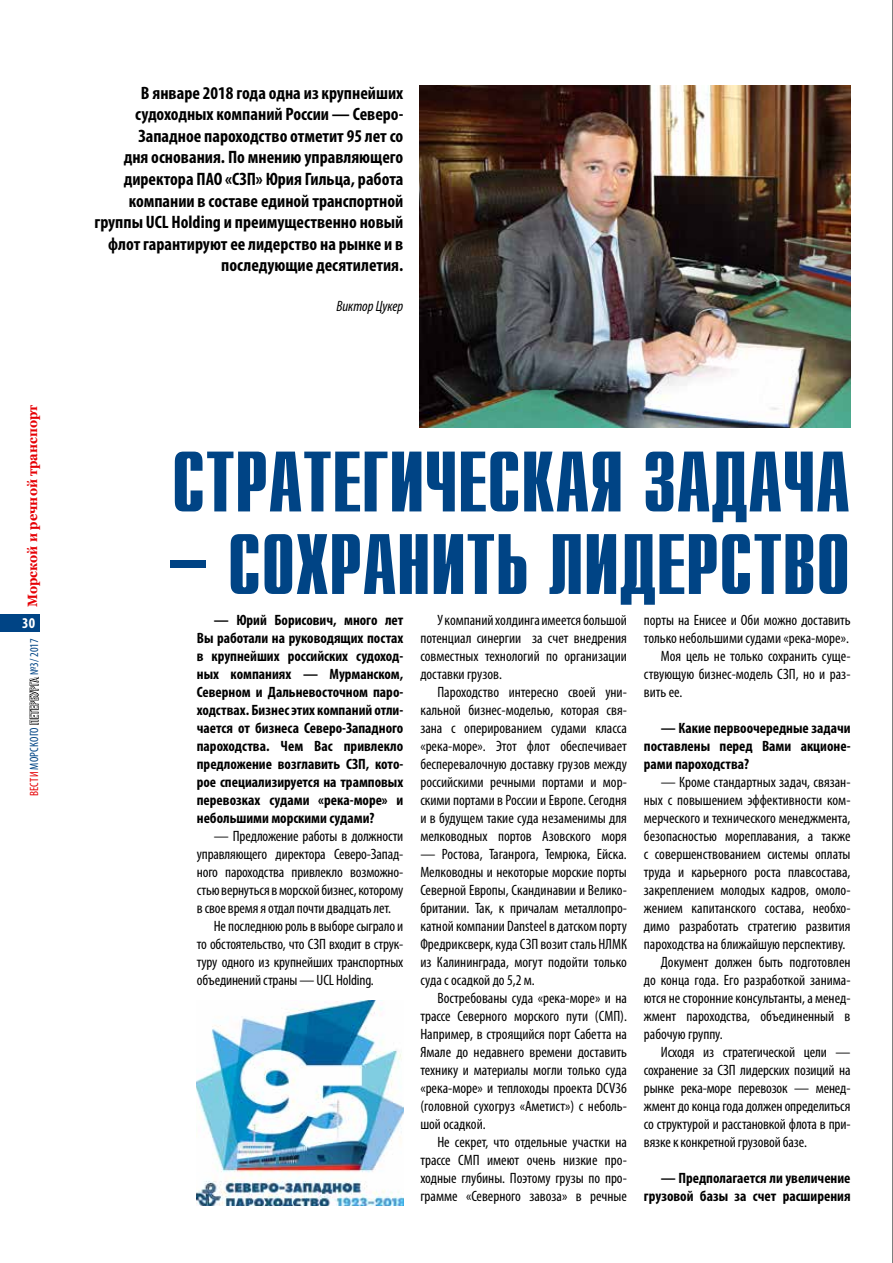
<style>
.page{position:relative;width:893px;height:1263px;background:#fff}
.page>*{position:absolute;margin:0;border:0;box-sizing:border-box;transform-origin:0 0}
.t1{font:700 85.5px "Compact C";letter-spacing:-.01em;color:#004485}
.t2{font:700 condensed 18px/21.6px "Myriad Pro";color:#000;text-align:right}
.t3{font:condensed 15px/18px "Myriad Pro";letter-spacing:-.005em;color:#000;text-align:justify}
.t4{font:700 condensed 15px/18px "Myriad Pro";color:#000;text-align:justify}
.t5{font:italic condensed 15px "Myriad Pro";color:#000}
.t6{font:700 condensed 15px "Myriad Pro";color:#fff}
.t7{font:700 13.5px "Georgia";color:#e60005;scale:.95 1}
.t8{font:condensed 12px "Myriad Pro";letter-spacing:.02em;color:#004485}
.s1{color:#e60005}
.s2{color:#fff}
</style>
<div class="page">
<img style="left:419px;top:85px;width:431px;height:342px">
<img style="left:197px;top:1001px;width:206px;height:204px">
<div style="left:0;top:614px;width:40px;height:17px;background:#004485"></div>
<svg style="left:29px;top:676px;width:10px;height:49px"></svg>
<hr style="left:892px;top:0;width:1px;height:1263px;background:#000">
<p class="t7" style="left:24px;top:607px;width:214px;rotate:-90deg">Морской и речной транспорт</p>
<p class="t6" style="left:22px;top:614px;width:14px">30</p>
<p class="t8" style="left:27px;top:796px;width:160px;rotate:-90deg"><span class="s1">ВЕСТИ</span> МОРСКОГО <span class="s2">ПЕТЕРБУРГА</span> №3/ 2017</p>
<p class="t2" style="left:94px;top:81px;width:310px">В январе 2018 года одна из крупнейших судоходных компаний России — Северо-Западное пароходство отметит 95 лет со<br>дня основания. По мнению управляющего директора ПАО «СЗП» Юрия Гильца, работа компании в составе единой транспортной группы UCL Holding и преимущественно новый флот гарантируют ее лидерство на рынке и в последующие десятилетия.</p>
<p class="t5" style="left:336px;top:297px;width:69px">Виктор Цукер</p>
<h1 class="t1" style="left:171px;top:440px;width:681px">СТРАТЕГИЧЕСКАЯ ЗАДАЧА</h1>
<h1 class="t1" style="left:168px;top:522px;width:684px">– СОХРАНИТЬ ЛИДЕРСТВО</h1>
<p class="t4" style="left:197px;top:611px;width:208px;text-indent:17px">— Юрий Борисович, много лет Вы работали на руководящих постах в крупнейших российских судоход&shy;ных компаниях — Мурманском, Северном и Дальневосточном паро&shy;ходствах. Бизнес этих компаний отли&shy;чается от бизнеса Северо-Западного пароходства. Чем Вас привлекло предложение возглавить СЗП, кото&shy;рое специализируется на трамповых перевозках судами «река-море» и небольшими морскими судами?</p>
<p class="t3" style="left:214px;top:827px;width:191px">— Предложение работы в должности</p>
<p class="t3" style="left:197px;top:845px;width:208px">управляющего директора Северо-Запад-</p>
<p class="t3" style="left:197px;top:863px;width:208px">ного пароходства привлекло возможно-</p>
<p class="t3" style="left:197px;top:881px;width:208px">стью вернуться в морской бизнес, которому</p>
<p class="t3" style="left:197px;top:899px;width:196px">в свое время я отдал почти двадцать лет.</p>
<p class="t3" style="left:214px;top:917px;width:191px">Не последнюю роль в выборе сыграло и</p>
<p class="t3" style="left:197px;top:935px;width:208px">то обстоятельство, что СЗП входит в струк-</p>
<p class="t3" style="left:197px;top:953px;width:208px">туру одного из крупнейших транспортных</p>
<p class="t3" style="left:197px;top:971px;width:179px">объединений страны — UCL Holding.</p>
<p class="t3" style="left:420px;top:611px;width:208px;text-indent:17px">У компаний холдинга имеется большой потенциал синергии за счет внедрения совместных технологий по организации доставки грузов.</p>
<p class="t3" style="left:420px;top:683px;width:208px;text-indent:17px">Пароходство интересно своей уни&shy;кальной бизнес-моделью, которая свя&shy;зана с оперированием судами класса «река-море». Этот флот обеспечивает бесперевалочную доставку грузов между российскими речными портами и мор&shy;скими портами в России и Европе. Сегодня и в будущем такие суда незаменимы для мелководных портов Азовского моря</p>
<p class="t3" style="left:420px;top:845px;width:208px">— Ростова, Таганрога, Темрюка, Ейска.<br>Мелководны и некоторые морские порты Северной Европы, Скандинавии и Велико&shy;британии. Так, к причалам металлопро&shy;катной компании Dansteel в датском порту Фредриксверк, куда СЗП возит сталь НЛМК из Калининграда, могут подойти только суда с осадкой до 5,2 м.</p>
<p class="t3" style="left:420px;top:989px;width:208px;text-indent:17px">Востребованы суда «река-море» и на трассе Северного морского пути (СМП).<br>Например, в строящийся порт Сабетта на Ямале до недавнего времени доставить технику и материалы могли только суда «река-море» и теплоходы проекта DCV36 (головной сухогруз «Аметист») с неболь&shy;шой осадкой.</p>
<p class="t3" style="left:420px;top:1133px;width:208px;text-indent:17px">Не секрет, что отдельные участки на трассе СМП имеют очень низкие про&shy;ходные глубины. Поэтому грузы по про&shy;грамме «Северного завоза» в речные</p>
<p class="t3" style="left:644px;top:611px;width:208px">порты на Енисее и Оби можно доставить</p>
<p class="t3" style="left:644px;top:629px;width:206px">только небольшими судами «река-море».</p>
<p class="t3" style="left:661px;top:647px;width:191px">Моя цель не только сохранить суще-</p>
<p class="t3" style="left:644px;top:665px;width:208px">ствующую бизнес-модель СЗП, но и раз-</p>
<p class="t3" style="left:644px;top:683px;width:40px">вить ее.</p>
<p class="t4" style="left:644px;top:719px;width:208px;text-indent:17px">— Какие первоочередные задачи поставлены перед Вами акционе&shy;рами пароходства?</p>
<p class="t3" style="left:661px;top:773px;width:191px">— Кроме стандартных задач, связан-</p>
<p class="t3" style="left:644px;top:791px;width:208px">ных с повышением эффективности ком-</p>
<p class="t3" style="left:644px;top:809px;width:208px">мерческого и технического менеджмента,</p>
<p class="t3" style="left:644px;top:827px;width:208px">безопасностью мореплавания, а также</p>
<p class="t3" style="left:644px;top:845px;width:208px">с совершенствованием системы оплаты</p>
<p class="t3" style="left:644px;top:863px;width:208px">труда и карьерного роста плавсостава,</p>
<p class="t3" style="left:644px;top:881px;width:208px">закреплением молодых кадров, омоло-</p>
<p class="t3" style="left:644px;top:899px;width:208px">жением капитанского состава, необхо-</p>
<p class="t3" style="left:644px;top:917px;width:208px">димо разработать стратегию развития</p>
<p class="t3" style="left:644px;top:935px;width:203px">пароходства на ближайшую перспективу.</p>
<p class="t3" style="left:661px;top:953px;width:191px">Документ должен быть подготовлен</p>
<p class="t3" style="left:644px;top:971px;width:208px">до конца года. Его разработкой занима-</p>
<p class="t3" style="left:644px;top:989px;width:208px">ются не сторонние консультанты, а менед-</p>
<p class="t3" style="left:644px;top:1007px;width:208px">жмент пароходства, объединенный в</p>
<p class="t3" style="left:644px;top:1025px;width:80px">рабочую группу.</p>
<p class="t3" style="left:661px;top:1043px;width:191px">Исходя из стратегической цели —</p>
<p class="t3" style="left:644px;top:1061px;width:208px">сохранение за СЗП лидерских позиций на</p>
<p class="t3" style="left:644px;top:1079px;width:208px">рынке река-море перевозок — менед-</p>
<p class="t3" style="left:644px;top:1097px;width:208px">жмент до конца года должен определиться</p>
<p class="t3" style="left:644px;top:1115px;width:208px">со структурой и расстановкой флота в при-</p>
<p class="t3" style="left:644px;top:1133px;width:165px">вязке к конкретной грузовой базе.</p>
<p class="t4" style="left:644px;top:1169px;width:208px;text-align:right">— Предполагается ли увеличение грузовой базы за счет расширения</p>
</div>
